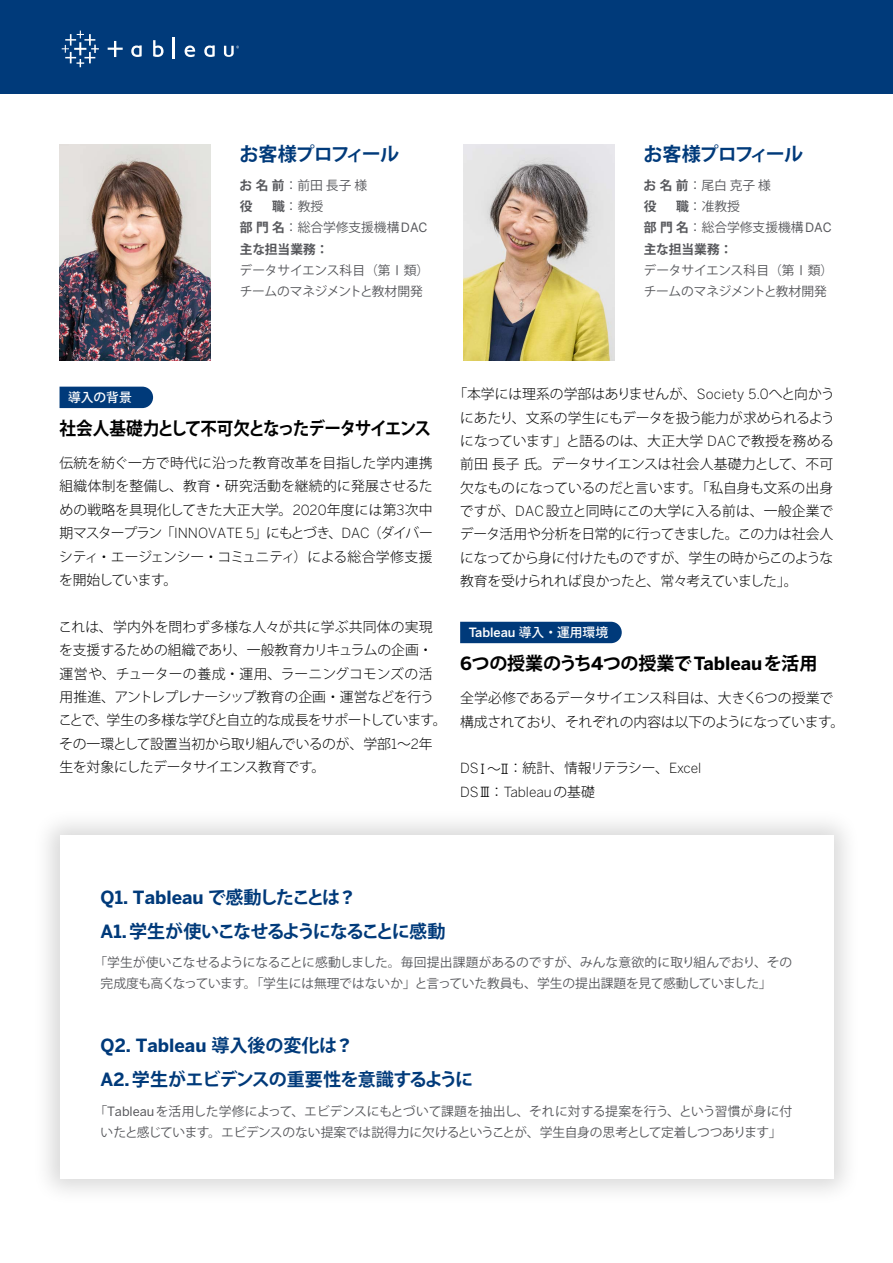
<style>
.page{position:relative;width:893px;height:1263px;background:#fff}
.page>*{position:absolute;margin:0;border:0;box-sizing:border-box;transform-origin:0 0}
.t1{font:700 19.2px "Koz Go Pro";letter-spacing:-.06em;color:#003a7a}
.t2{font:700 18px "Benton Sans";color:#003a7a}
.t3{font:700 18px "Koz Go Pro";letter-spacing:-.08em;color:#000;scale:.92 1}
.t4{font:700 18px "Koz Go Pro";letter-spacing:-.015em;color:#000}
.t5{font:700 18px "Koz Go Pro";letter-spacing:-.05em;color:#003a7a}
.t6{font:700 18px "Koz Go Pro";letter-spacing:-.1em;color:#003a7a}
.t7{font:300 13.8px/23.4px "Koz Go Pro";letter-spacing:-.02em;color:#000;text-align:justify}
.t8{font:300 13.8px "Koz Go Pro";letter-spacing:-.07em;color:#000}
.t9{font:300 13.8px "Benton Sans";color:#000}
.t10{font:12.75px/21.3px "Koz Go Pro";letter-spacing:-.01em;color:#56575b}
.t11{font:500 12.75px "Benton Sans";color:#fff}
.t12{font:500 12.75px "Koz Go Pro";color:#fff}
.s1{font-weight:700}
.s2{font-family:"Benton Sans"}
.s3{font-family:"Koz Go Pro"}
.s4{font-family:"UD Shin Go Pro";font-size:13.2px}
</style>
<div class="page">
<div style="left:32px;top:808px;width:829px;height:398px;background:#000;opacity:.15"></div>
<svg style="left:60px;top:835px;width:773px;height:344px"></svg>
<div style="left:60px;top:387px;width:93px;height:21px;background:#003a7a"></div>
<div style="left:0;top:0;width:893px;height:94px;background:#003a7a"></div>
<svg style="left:62px;top:31px;width:37px;height:36px"></svg>
<svg style="left:153px;top:40px;width:11px;height:17px"></svg>
<hr style="left:173px;top:38px;width:2px;height:21px;background:#fff">
<svg style="left:184px;top:46px;width:11px;height:11px"></svg>
<svg style="left:131px;top:45px;width:11px;height:12px"></svg>
<svg style="left:204px;top:45px;width:11px;height:12px"></svg>
<svg style="left:108px;top:41px;width:15px;height:16px"></svg>
<svg style="left:224px;top:46px;width:15px;height:11px"></svg>
<div style="left:460px;top:622px;width:162px;height:21px;background:#003a7a"></div>
<img style="left:60px;top:145px;width:150px;height:215px">
<img style="left:463px;top:145px;width:151px;height:215px">
<h1 class="t1" style="left:239px;top:142px;width:161px">お客様プロフィール</h1>
<h1 class="t1" style="left:643px;top:142px;width:161px">お客様プロフィール</h1>
<p class="t10" style="left:240px;top:175px;width:129px"><span class="s1">お名前</span>：前田長子様<span class="s1">役</span></p>
<p class="t10" style="left:240px;top:196px;width:189px;text-indent:32px"><span class="s1">職</span>：教授<br><span class="s1">部門名</span>：総合学修支援機構<span class="s2">DAC</span><span class="s1">主な担当業務：</span></p>
<p class="t10" style="left:240px;top:260px;width:191px">データサイエンス科目（第Ⅰ類）チームのマネジメントと教材開発</p>
<p class="t10" style="left:643px;top:175px;width:129px"><span class="s1">お名前</span>：尾白克子様<span class="s1">役</span></p>
<p class="t10" style="left:644px;top:196px;width:190px;text-indent:32px"><span class="s1">職</span>：准教授<br><span class="s1">部門名</span>：総合学修支援機構<span class="s2">DAC</span><span class="s1">主な担当業務：</span></p>
<p class="t10" style="left:643px;top:260px;width:191px">データサイエンス科目（第Ⅰ類）チームのマネジメントと教材開発</p>
<p class="t12" style="left:68px;top:389px;width:65px">導入の背景</p>
<h2 class="t3" style="left:60px;top:416px;width:405px">社会人基礎力として不可欠となったデータサイエンス</h2>
<p class="t7" style="left:59px;top:451px;width:375px">伝統を紡ぐ一方で時代に沿った教育改革を目指した学内連携組織体制を整備し、教育・研究活動を継続的に発展させるための戦略を具現化してきた大正大学。<span class="s2">2020</span>年度には第<span class="s2">3</span>次中期マスタープラン「<span class="s2">INNOVATE 5</span>」にもとづき、<span class="s2">DAC</span>（ダイバーシティ・エージェンシー・コミュニティ）による総合学修支援を開始しています。</p>
<p class="t7" style="left:59px;top:615px;width:389px;text-align:left">これは、学内外を問わず多様な人々が共に学ぶ共同体の実現を支援するための組織であり、一般教育カリキュラムの企画・運営や、チューターの養成・運用、ラーニングコモンズの活用推進、アントレプレナーシップ教育の企画・運営などを行うことで、学生の多様な学びと自立的な成長をサポートしています。その一環として設置当初から取り組んでいるのが、学部<span class="s2">1</span>～<span class="s2">2</span>年生を対象にしたデータサイエンス教育です。</p>
<p class="t7" style="left:460px;top:382px;width:376px;text-indent:-6px">「本学には理系の学部はありませんが、<span class="s2">Society 5.0</span>へと向かうにあたり、文系の学生にもデータを扱う能力が求められるようになっています」と語るのは、大正大学 <span class="s2">DAC</span>で教授を務める前田長子氏。データサイエンスは社会人基礎力として、不可欠なものになっているのだと言います。「私自身も文系の出身ですが、<span class="s2">DAC</span>設立と同時にこの大学に入る前は、一般企業でデータ活用や分析を日常的に行ってきました。この力は社会人になってから身に付けたものですが、学生の時からこのような教育を受けられれば良かったと、常々考えていました」。</p>
<p class="t11" style="left:469px;top:625px;width:141px">Tableau <span class="s3">導入・運用環境</span></p>
<h2 class="t4" style="left:460px;top:651px;width:359px"><span class="s2">6</span>つの授業のうち<span class="s2">4</span>つの授業で<span class="s2">Tableau</span>を活用</h2>
<p class="t7" style="left:460px;top:686px;width:386px">全学必修であるデータサイエンス科目は、大きく<span class="s2">6</span>つの授業で構成されており、それぞれの内容は以下のようになっています。</p>
<p class="t8" style="left:460px;top:759px;width:243px"><span class="s2">DS</span><span class="s4">Ⅰ</span>～<span class="s4">Ⅱ</span>：統計、情報リテラシー、<span class="s2">Excel</span></p>
<p class="t9" style="left:460px;top:783px;width:136px">DS<span class="s4">Ⅲ</span><span class="s3">：</span>Tableau<span class="s3">の基礎</span></p>
<h2 class="t2" style="left:101px;top:886px;width:254px">Q1. Tableau <span class="s3">で感動したことは</span>?</h2>
<h2 class="t6" style="left:101px;top:919px;width:346px"><span class="s2">A1.</span> 学生が使いこなせるようになることに感動</h2>
<p class="t10" style="left:101px;top:952px;width:693px;text-indent:-6px">「学生が使いこなせるようになることに感動しました。毎回提出課題があるのですが、みんな意欲的に取り組んでおり、その完成度も高くなっています。「学生には無理ではないか」と言っていた教員も、学生の提出課題を見て感動していました」</p>
<h2 class="t2" style="left:101px;top:1035px;width:251px">Q2. Tableau <span class="s3">導入後の変化は</span>?</h2>
<h2 class="t5" style="left:101px;top:1068px;width:374px"><span class="s2">A2.</span> 学生がエビデンスの重要性を意識するように</h2>
<p class="t10" style="left:95px;top:1101px;width:699px;text-align:center">「<span class="s2">Tableau</span>を活用した学修によって、エビデンスにもとづいて課題を抽出し、それに対する提案を行う、という習慣が身に付いたと感じています。エビデンスのない提案では説得力に欠けるということが、学生自身の思考として定着しつつあります」</p>
</div>
